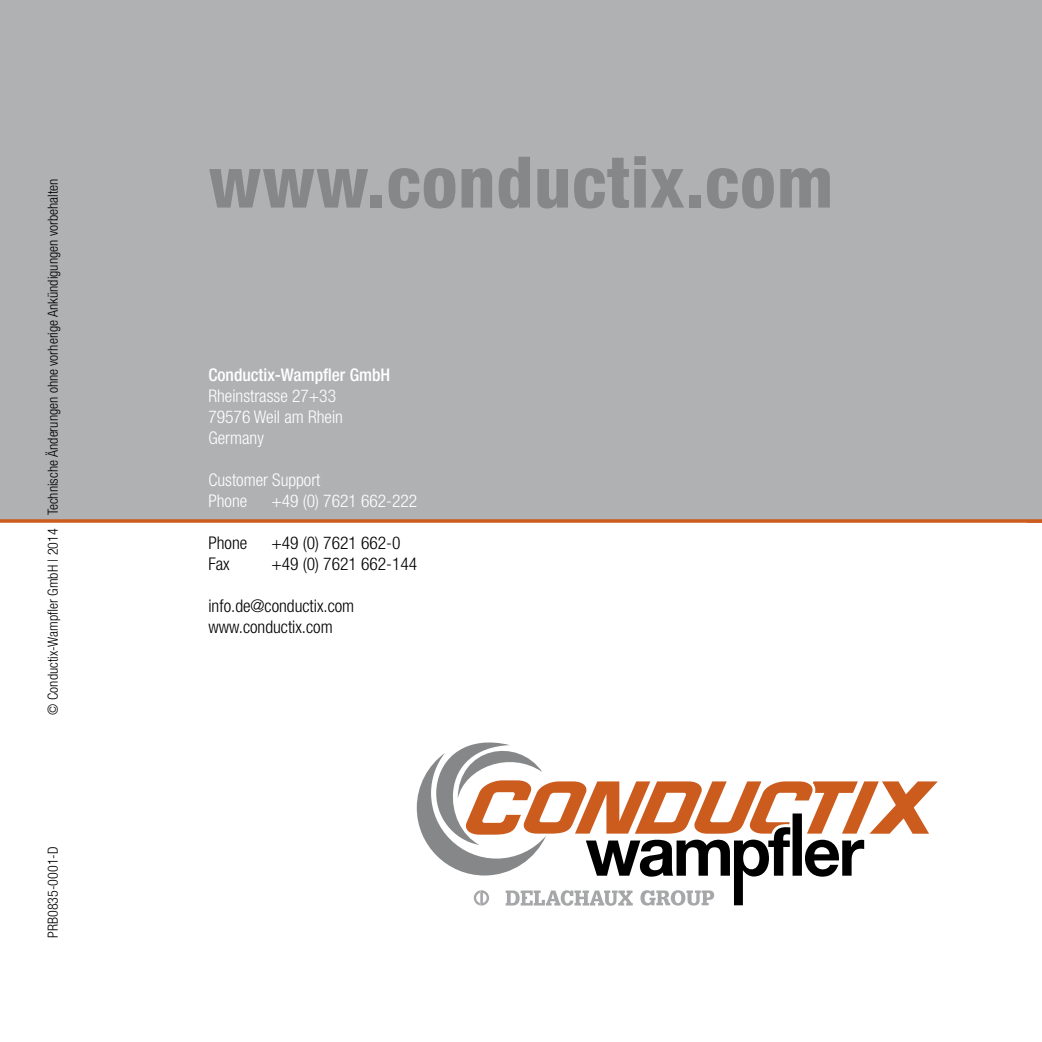
<style>
.page{position:relative;width:1042px;height:1042px;background:#fff}
.page>*{position:absolute;margin:0;border:0;box-sizing:border-box;transform-origin:0 0}
.t1{font:800 condensed 71.05px "Helvetica Neue LT";letter-spacing:.015em;color:#868788}
.t2{font:300 condensed 17.5px "Helvetica Neue LT";color:#000}
.t3{font:300 condensed 17.5px "Helvetica Neue LT";color:#fff}
.t4{font:500 condensed 17.5px "Helvetica Neue LT";color:#fff}
.t5{font:300 condensed 14px "Helvetica Neue LT";color:#000}
</style>
<div class="page">
<div style="left:0;top:0;width:1042px;height:521px;background:#b0b1b3"></div>
<svg style="left:417px;top:742px;width:521px;height:164px"></svg>
<svg style="left:0;top:519px;width:1042px;height:4px;background:#cd6934"></svg>
<p class="t5" style="left:45px;top:714px;width:537px;rotate:-90deg">© Conductix-Wampfler GmbH | 2014 Technische Änderungen ohne vorherige Ankündigungen vorbehalten</p>
<p class="t5" style="left:45px;top:938px;width:93px;rotate:-90deg">PRB0835-0001-D</p>
<p class="t1" style="left:209px;top:138px;width:626px">www.conductix.com</p>
<p class="t4" style="left:208px;top:364px;width:183px">Conductix-Wampfler GmbH</p>
<p class="t3" style="left:208px;top:386px;width:129px">Rheinstrasse 27+33</p>
<p class="t3" style="left:208px;top:407px;width:136px">79576 Weil am Rhein</p>
<p class="t3" style="left:208px;top:428px;width:57px">Germany</p>
<p class="t3" style="left:208px;top:470px;width:114px">Customer Support</p>
<p class="t3" style="left:208px;top:491px;width:40px">Phone</p>
<p class="t3" style="left:271px;top:491px;width:147px">+49 (0) 7621 662-222</p>
<p class="t2" style="left:208px;top:533px;width:40px">Phone</p>
<p class="t2" style="left:271px;top:533px;width:131px">+49 (0) 7621 662-0</p>
<p class="t2" style="left:208px;top:554px;width:23px">Fax</p>
<p class="t2" style="left:271px;top:554px;width:147px">+49 (0) 7621 662-144</p>
<p class="t2" style="left:208px;top:596px;width:147px">info.de@conductix.com</p>
<p class="t2" style="left:208px;top:617px;width:126px">www.conductix.com</p>
</div>
